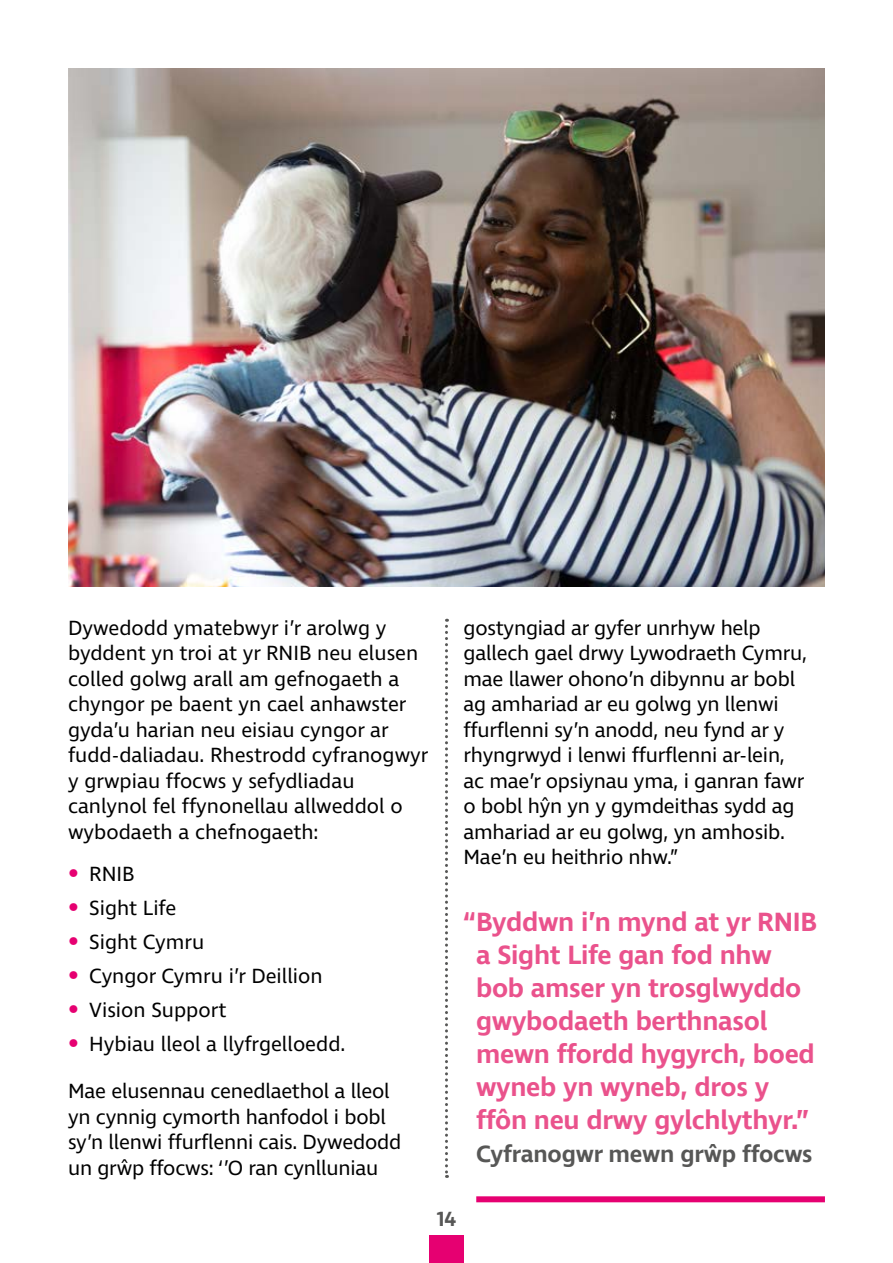
<style>
.page{position:relative;width:893px;height:1263px;background:#fff}
.page>*{position:absolute;margin:0;border:0;box-sizing:border-box;transform-origin:0 0}
.P-Large_Quote{font:600 27px/33px "Ingra";letter-spacing:-.01em;color:#ea528c}
.P-Large_Quote-2{font:600 24px "Ingra";letter-spacing:-.01em;color:#575756}
.P___Body_14_17pt{font:21px/25.5px "Ingra";letter-spacing:-.01em;color:#000}
.P___14pt_bullets{font:21px "Ingra";color:#000}
.t1{font:600 21px "Ingra";color:#575756}
.s1{font-weight:700;font-size:27px;color:#e60071}
</style>
<div class="page">
<div style="left:476px;top:1196px;width:349px;height:6px;background:#e60071"></div>
<img style="left:68px;top:68px;width:757px;height:519px">
<div style="left:429px;top:1235px;width:35px;height:28px;background:#e60071"></div>
<svg style="left:445px;top:619px;width:3px;height:559px"></svg>
<p class="P___Body_14_17pt" style="left:68px;top:616px;width:362px">Dywedodd ymatebwyr i’r arolwg y byddent yn troi at yr RNIB neu elusen colled golwg arall am gefnogaeth a chyngor pe baent yn cael anhawster gyda’u harian neu eisiau cyngor ar fudd-daliadau. Rhestrodd cyfranogwyr y grwpiau ffocws y sefydliadau canlynol fel ffynonellau allweddol o wybodaeth a chefnogaeth:</p>
<p class="P___14pt_bullets" style="left:68px;top:861px;width:68px"><span class="s1">•</span> RNIB</p>
<p class="P___14pt_bullets" style="left:68px;top:895px;width:110px"><span class="s1">•</span> Sight Life</p>
<p class="P___14pt_bullets" style="left:68px;top:929px;width:138px"><span class="s1">•</span> Sight Cymru</p>
<p class="P___14pt_bullets" style="left:68px;top:963px;width:256px"><span class="s1">•</span> Cyngor Cymru i’r Deillion</p>
<p class="P___14pt_bullets" style="left:68px;top:997px;width:160px"><span class="s1">•</span> Vision Support</p>
<p class="P___14pt_bullets" style="left:68px;top:1031px;width:279px"><span class="s1">•</span> Hybiau lleol a llyfrgelloedd.</p>
<p class="P___Body_14_17pt" style="left:68px;top:1079px;width:335px">Mae elusennau cenedlaethol a lleol yn cynnig cymorth hanfodol i bobl sy’n llenwi ffurflenni cais. Dywedodd un grŵp ffocws: ‘’O ran cynlluniau</p>
<p class="P___Body_14_17pt" style="left:463px;top:616px;width:345px">gostyngiad ar gyfer unrhyw help gallech gael drwy Lywodraeth Cymru, mae llawer ohono’n dibynnu ar bobl ag amhariad ar eu golwg yn llenwi ffurflenni sy’n anodd, neu fynd ar y rhyngrwyd i lenwi ffurflenni ar-lein, ac mae’r opsiynau yma, i ganran fawr o bobl hŷn yn y gymdeithas sydd ag amhariad ar eu golwg, yn amhosib.<br>Mae’n eu heithrio nhw.”</p>
<p class="P-Large_Quote" style="left:476px;top:907px;width:343px;text-indent:-13px">“Byddwn i’n mynd at yr RNIB a Sight Life gan fod nhw bob amser yn trosglwyddo gwybodaeth berthnasol mewn ffordd hygyrch, boed wyneb yn wyneb, dros y ffôn neu drwy gylchlythyr.”</p>
<p class="P-Large_Quote-2" style="left:476px;top:1139px;width:338px">Cyfranogwr mewn grŵp ffocws</p>
<p class="t1" style="left:437px;top:1206px;width:21px">14</p>
</div>
